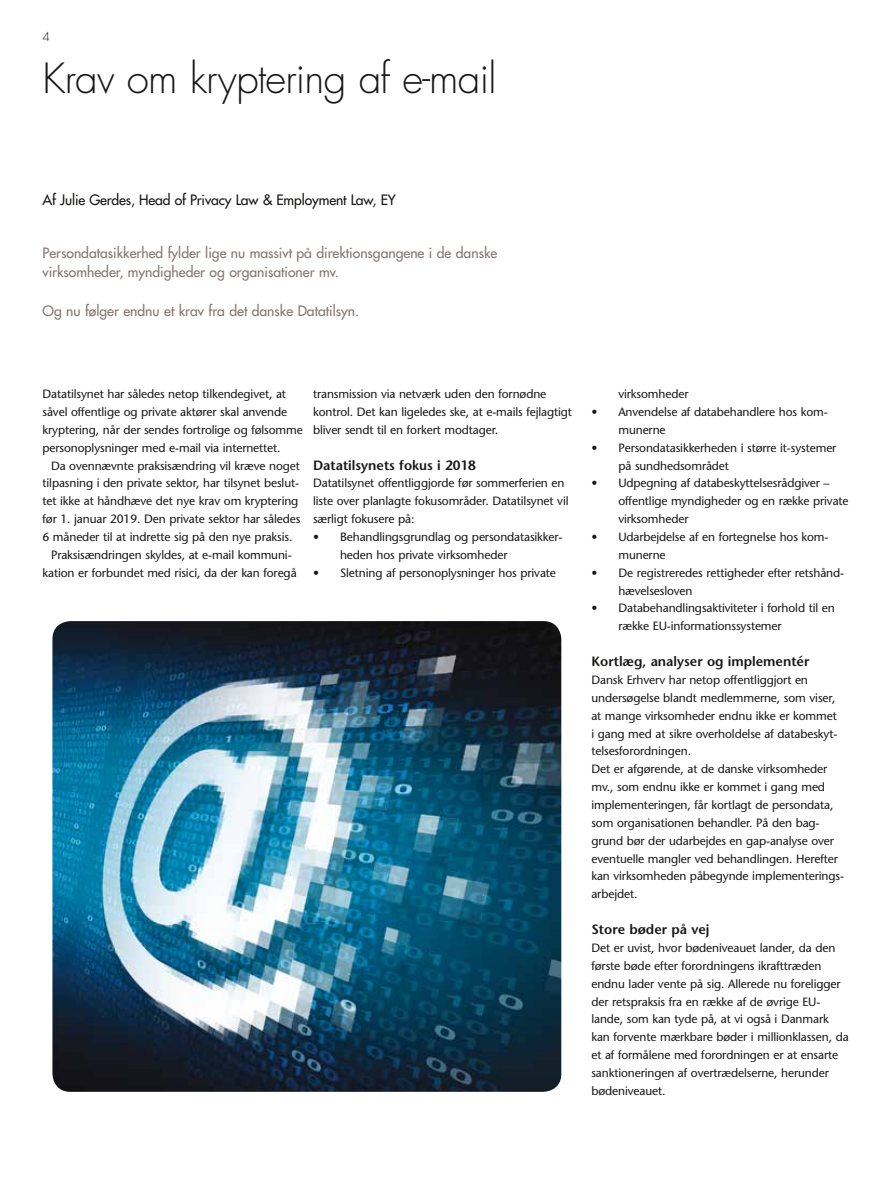
<style>
.page{position:relative;width:893px;height:1191px;background:#fff}
.page>*{position:absolute;margin:0;border:0;box-sizing:border-box;transform-origin:0 0}
.t1{font:300 40.5px "Futura";letter-spacing:-.02em;color:#181716}
.t2{font:13.95px/19.5px "Futura";color:#827773}
.t3{font:13.95px "Futura";letter-spacing:-.01em;color:#181716}
.t4{font:600 13.5px "Stone Sans";color:#181716}
.t5{font:12px/17.9px "Stone Sans";letter-spacing:-.01em;color:#181716}
.t6{font:300 12px "Futura";color:#181716}
</style>
<div class="page">
<img style="left:52px;top:621px;width:509px;height:470px">
<p class="t6" style="left:43px;top:29px;width:9px">4</p>
<h1 class="t1" style="left:42px;top:54px;width:455px">Krav om kryptering af e-mail</h1>
<p class="t3" style="left:42px;top:191px;width:355px">Af Julie Gerdes, Head of Privacy Law &amp; Employment Law, EY</p>
<p class="t2" style="left:42px;top:243px;width:456px">Persondatasikkerhed fylder lige nu massivt på direktionsgangene i de danske virksomheder, myndigheder og organisationer mv.</p>
<p class="t2" style="left:42px;top:301px;width:318px">Og nu følger endnu et krav fra det danske Datatilsyn.</p>
<p class="t5" style="left:43px;top:385px;width:262px">Datatilsynet har således netop tilkendegivet, at såvel offentlige og private aktører skal anvende kryptering, når der sendes fortrolige og følsomme personoplysninger med e-mail via internettet.</p>
<p class="t5" style="left:51px;top:456px;width:250px">Da ovennævnte praksisændring vil kræve noget</p>
<p class="t5" style="left:43px;top:474px;width:258px">tilpasning i den private sektor, har tilsynet beslut-</p>
<p class="t5" style="left:43px;top:492px;width:257px">tet ikke at håndhæve det nye krav om kryptering</p>
<p class="t5" style="left:43px;top:510px;width:259px">før 1. januar 2019. Den private sektor har således</p>
<p class="t5" style="left:43px;top:528px;width:251px">6 måneder til at indrette sig på den nye praksis.</p>
<p class="t5" style="left:51px;top:546px;width:242px">Praksisændringen skyldes, at e-mail kommuni-</p>
<p class="t5" style="left:43px;top:563px;width:256px">kation er forbundet med risici, da der kan foregå</p>
<p class="t5" style="left:313px;top:385px;width:260px">transmission via netværk uden den fornødne kontrol. Det kan ligeledes ske, at e-mails fejlagtigt bliver sendt til en forkert modtager.</p>
<p class="t4" style="left:313px;top:457px;width:164px">Datatilsynets fokus i 2018</p>
<p class="t5" style="left:313px;top:474px;width:257px">Datatilsynet offentliggjorde før sommerferien en liste over planlagte fokusområder. Datatilsynet vil særligt fokusere på:</p>
<p class="t5" style="left:340px;top:528px;width:224px;text-indent:-27px">• Behandlingsgrundlag og persondatasikker&shy;heden hos private virksomheder</p>
<p class="t5" style="left:313px;top:563px;width:244px">• Sletning af personoplysninger hos private</p>
<p class="t5" style="left:618px;top:385px;width:72px">virksomheder</p>
<p class="t5" style="left:618px;top:403px;width:211px;text-indent:-27px">• Anvendelse af databehandlere hos kom&shy;munerne</p>
<p class="t5" style="left:618px;top:438px;width:220px;text-indent:-27px">• Persondatasikkerheden i større it-systemer på sundhedsområdet</p>
<p class="t5" style="left:618px;top:474px;width:232px;text-indent:-27px">• Udpegning af databeskyttelsesrådgiver – offentlige myndigheder og en række private virksomheder</p>
<p class="t5" style="left:618px;top:528px;width:212px;text-indent:-27px">• Udarbejdelse af en fortegnelse hos kom&shy;munerne</p>
<p class="t5" style="left:618px;top:563px;width:227px;text-indent:-27px">• De registreredes rettigheder efter retshånd&shy;hævelsesloven</p>
<p class="t5" style="left:618px;top:599px;width:218px;text-indent:-27px">• Databehandlingsaktiviteter i forhold til en række EU-informationssystemer</p>
<p class="t4" style="left:591px;top:653px;width:219px">Kortlæg, analyser og implementér</p>
<p class="t5" style="left:591px;top:671px;width:254px">Dansk Erhverv har netop offentliggjort en undersøgelse blandt medlemmerne, som viser, at mange virksomheder endnu ikke er kommet<br>i gang med at sikre overholdelse af databeskyt&shy;telsesforordningen.<br>Det er afgørende, at de danske virksomheder mv., som endnu ikke er kommet i gang med implementeringen, får kortlagt de persondata, som organisationen behandler. På den bag&shy;grund bør der udarbejdes en gap-analyse over eventuelle mangler ved behandlingen. Herefter kan virksomheden påbegynde implementerings&shy;arbejdet.</p>
<p class="t4" style="left:591px;top:921px;width:120px">Store bøder på vej</p>
<p class="t5" style="left:591px;top:939px;width:259px">Det er uvist, hvor bødeniveauet lander, da den første bøde efter forordningens ikrafttræden endnu lader vente på sig. Allerede nu foreligger der retspraksis fra en række af de øvrige EU&shy;lande, som kan tyde på, at vi også i Danmark kan forvente mærkbare bøder i millionklassen, da et af formålene med forordningen er at ensarte sanktioneringen af overtrædelserne, herunder bødeniveauet.</p>
</div>
